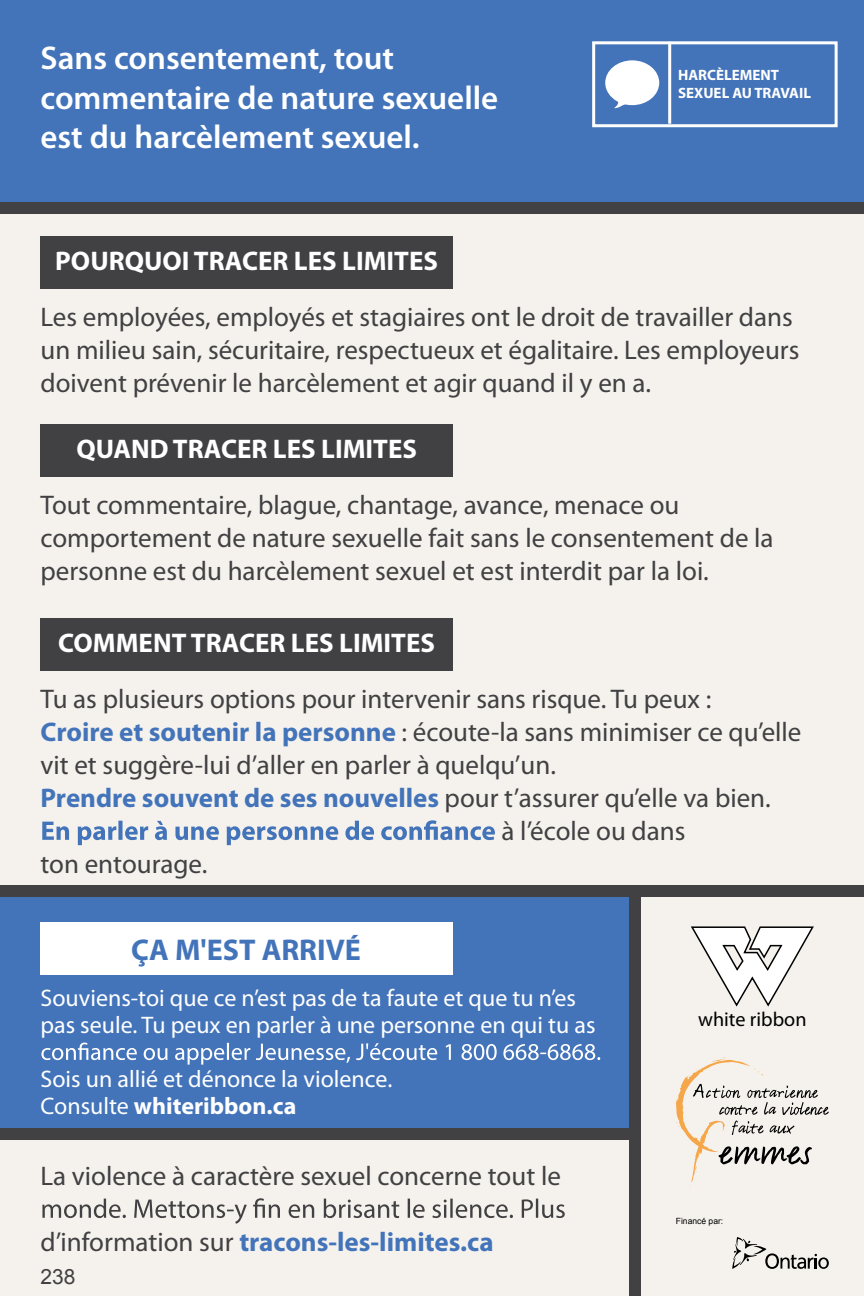
<style>
.page{position:relative;width:864px;height:1296px;background:#f5f2ed}
.page>*{position:absolute;margin:0;border:0;box-sizing:border-box;transform-origin:0 0}
.t1{font:600 33px/39.6px "Myriad Pro";color:#fff}
.t2{font:700 30px "Myriad Pro";color:#4374ba}
.t3{font:27px/33px "Myriad Pro";color:#414042}
.t4{font:700 27px "Myriad Pro";color:#4374ba}
.t5{font:700 27px "Myriad Pro";color:#fff}
.t6{font:24px/27px "Myriad Pro";color:#fff}
.t7{font:21px "Arial";color:#414042}
.t8{font:20.1px "Myriad Pro";color:#000}
.t9{font:700 15px/18px "Myriad Pro";color:#fff}
.t10{font:8.4px "Arial";color:#000}
.s1{font-weight:700;color:#4374ba}
.s2{font-weight:400;color:#414042}
.s3{font-weight:700}
</style>
<div class="page">
<div style="left:0;top:0;width:864px;height:209px;background:#4374ba"></div>
<div style="left:0;top:202px;width:864px;height:12px;background:#414042"></div>
<div style="left:592px;top:41px;width:246px;height:86px;border:3px solid #fff"></div>
<hr style="left:668px;top:42px;width:3px;height:82px;background:#fff">
<svg style="left:42px;top:820px;width:453px;height:25px"></svg>
<svg style="left:605px;top:60px;width:54px;height:48px"></svg>
<div style="left:0;top:892px;width:630px;height:243px;background:#4374ba"></div>
<div style="left:0;top:1128px;width:641px;height:12px;background:#414042"></div>
<div style="left:0;top:886px;width:864px;height:11px;background:#414042"></div>
<div style="left:629px;top:886px;width:12px;height:410px;background:#414042"></div>
<div style="left:40px;top:922px;width:413px;height:53px;background:#fff"></div>
<svg style="left:42px;top:1198px;width:523px;height:26px"></svg>
<svg style="left:41px;top:1043px;width:559px;height:22px"></svg>
<div style="left:40px;top:236px;width:413px;height:53px;background:#414042"></div>
<div style="left:40px;top:424px;width:413px;height:53px;background:#414042"></div>
<div style="left:40px;top:618px;width:413px;height:53px;background:#414042"></div>
<svg style="left:691px;top:926px;width:123px;height:81px"></svg>
<svg style="left:732px;top:1237px;width:97px;height:32px"></svg>
<svg style="left:676px;top:1057px;width:153px;height:131px"></svg>
<p class="t1" style="left:40px;top:39px;width:459px">Sans consentement, tout commentaire de nature sexuelle est du harcèlement sexuel.</p>
<p class="t5" style="left:55px;top:246px;width:384px">POURQUOI TRACER LES LIMITES</p>
<p class="t9" style="left:678px;top:66px;width:134px">HARCÈLEMENT<br>SEXUEL AU TRAVAIL</p>
<p class="t3" style="left:41px;top:301px;width:760px">Les employées, employés et stagiaires ont le droit de travailler dans un milieu sain, sécuritaire, respectueux et égalitaire. Les employeurs doivent prévenir le harcèlement et agir quand il y en a.</p>
<p class="t5" style="left:76px;top:434px;width:342px">QUAND TRACER LES LIMITES</p>
<p class="t3" style="left:41px;top:489px;width:735px">Tout commentaire, blague, chantage, avance, menace ou comportement de nature sexuelle fait sans le consentement de la personne est du harcèlement sexuel et est interdit par la loi.</p>
<p class="t5" style="left:58px;top:628px;width:378px">COMMENT TRACER LES LIMITES</p>
<p class="t3" style="left:40px;top:683px;width:672px">Tu as plusieurs options pour intervenir sans risque. Tu peux :</p>
<p class="t3" style="left:40px;top:716px;width:762px"><span class="s1">Croire et soutenir la personne</span> : écoute-la sans minimiser ce qu’elle</p>
<p class="t3" style="left:40px;top:749px;width:517px">vit et suggère-lui d’aller en parler à quelqu’un.</p>
<p class="t4" style="left:40px;top:783px;width:732px">Prendre souvent de ses nouvelles <span class="s2">pour t’assurer qu’elle va bien.</span></p>
<p class="t3" style="left:501px;top:815px;width:186px">à l’école ou dans</p>
<p class="t3" style="left:40px;top:848px;width:168px">ton entourage.</p>
<p class="t2" style="left:131px;top:933px;width:231px">ÇA M'EST ARRIVÉ</p>
<p class="t6" style="left:40px;top:985px;width:557px">Souviens-toi que ce n’est pas de ta faute et que tu n’es pas seule. Tu peux en parler à une personne en qui tu as</p>
<p class="t6" style="left:40px;top:1066px;width:353px">Sois un allié et dénonce la violence.<br>Consulte <span class="s3">whiteribbon.ca</span></p>
<p class="t3" style="left:40px;top:1160px;width:522px">La violence à caractère sexuel concerne tout le</p>
<p class="t4" style="left:40px;top:1227px;width:455px"><span class="s2">d’information sur</span> tracons-les-limites.ca</p>
<p class="t7" style="left:40px;top:1265px;width:37px">238</p>
<p class="t8" style="left:698px;top:1009px;width:110px">white ribbon</p>
<p class="t10" style="left:676px;top:1216px;width:49px">Financé par:</p>
</div>
